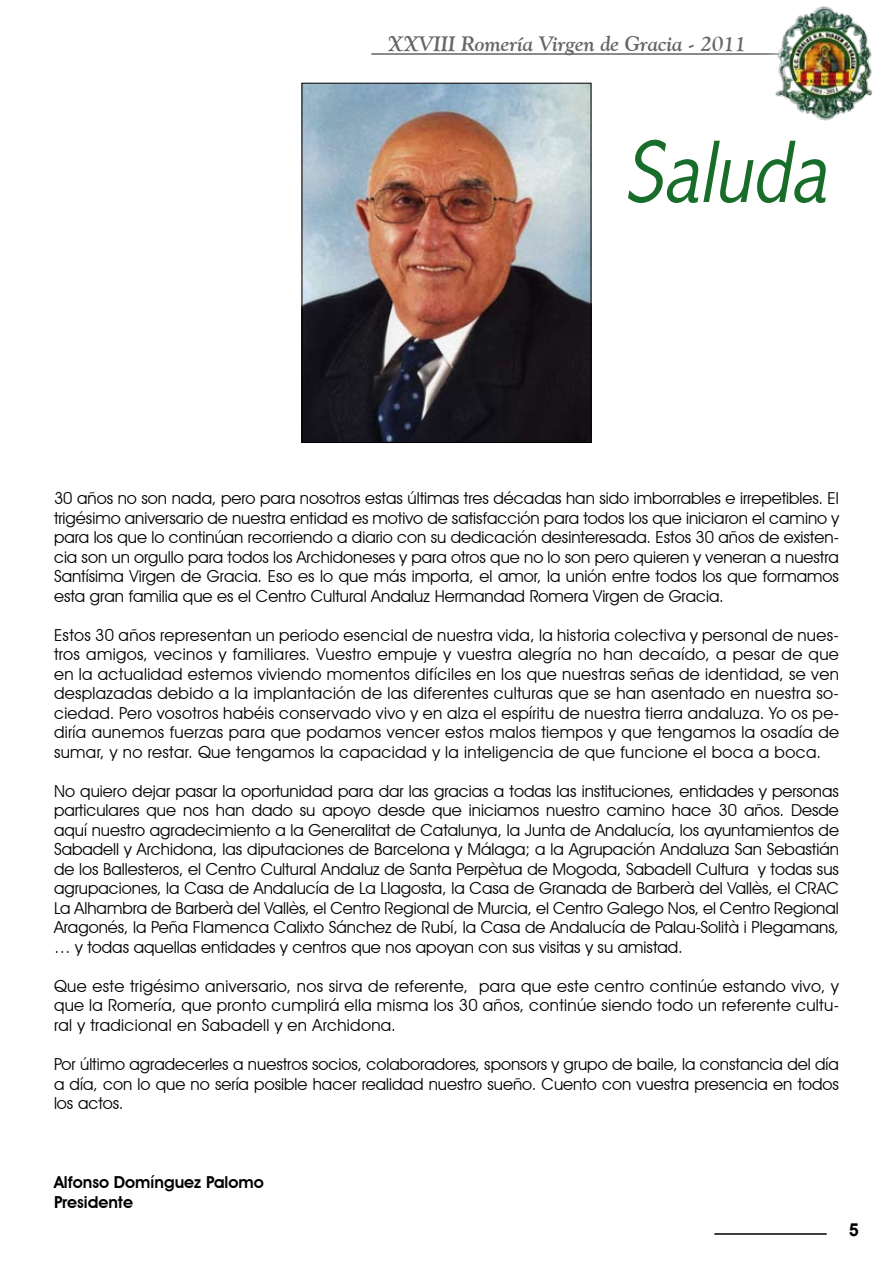
<style>
.page{position:relative;width:893px;height:1263px;background:#fff}
.page>*{position:absolute;margin:0;border:0;box-sizing:border-box;transform-origin:0 0}
.t1{font:italic 300 condensed 90px "Abadi";color:#196d2a}
.t2{font:italic 700 21px "Goudy Old Style BT";color:#646567}
.t3{font:700 18px "Arial";color:#000}
.t4{font:16.5px/19.5px "Avant Garde IT Cby BT";color:#000;text-align:justify}
.t5{font:600 16.5px/19.8px "Avant Garde IT Cby BT";color:#000}
</style>
<div class="page">
<hr style="left:714px;top:1233px;width:113px;height:2px;background:#000">
<hr style="left:371px;top:53px;width:459px;height:2px;background:#646567">
<div style="left:758px;top:0;width:135px;height:152px;background:#fff"></div>
<img style="left:765px;top:6px;width:108px;height:115px">
<img style="left:303px;top:85px;width:286px;height:356px">
<div style="left:301px;top:83px;width:290px;height:360px;border:1px solid #000"></div>
<p class="t2" style="left:388px;top:31px;width:360px">XXVIII Romería Virgen de Gracia - 2011</p>
<h1 class="t1" style="left:625px;top:120px;width:221px">Saluda</h1>
<p class="t4" style="left:54px;top:489px;width:786px">30 años no son nada, pero para nosotros estas últimas tres décadas han sido imborrables e irrepetibles. El trigésimo aniversario de nuestra entidad es motivo de satisfacción para todos los que iniciaron el camino y para los que lo continúan recorriendo a diario con su dedicación desinteresada. Estos 30 años de existen&shy;cia son un orgullo para todos los Archidoneses y para otros que no lo son pero quieren y veneran a nuestra Santísima Virgen de Gracia. Eso es lo que más importa, el amor, la unión entre todos los que formamos esta gran familia que es el Centro Cultural Andaluz Hermandad Romera Virgen de Gracia.</p>
<p class="t4" style="left:54px;top:625px;width:786px">Estos 30 años representan un periodo esencial de nuestra vida, la historia colectiva y personal de nues&shy;tros amigos, vecinos y familiares. Vuestro empuje y vuestra alegría no han decaído, a pesar de que en la actualidad estemos viviendo momentos difíciles en los que nuestras señas de identidad, se ven desplazadas debido a la implantación de las diferentes culturas que se han asentado en nuestra so&shy;ciedad. Pero vosotros habéis conservado vivo y en alza el espíritu de nuestra tierra andaluza. Yo os pe&shy;diría aunemos fuerzas para que podamos vencer estos malos tiempos y que tengamos la osadía de sumar, y no restar. Que tengamos la capacidad y la inteligencia de que funcione el boca a boca.</p>
<p class="t4" style="left:54px;top:781px;width:786px">No quiero dejar pasar la oportunidad para dar las gracias a todas las instituciones, entidades y personas particulares que nos han dado su apoyo desde que iniciamos nuestro camino hace 30 años. Desde aquí nuestro agradecimiento a la Generalitat de Catalunya, la Junta de Andalucía, los ayuntamientos de Sabadell y Archidona, las diputaciones de Barcelona y Málaga; a la Agrupación Andaluza San Sebastián de los Ballesteros, el Centro Cultural Andaluz de Santa Perpètua de Mogoda, Sabadell Cultura y todas sus agrupaciones, la Casa de Andalucía de La Llagosta, la Casa de Granada de Barberà del Vallès, el CRAC La Alhambra de Barberà del Vallès, el Centro Regional de Murcia, el Centro Galego Nos, el Centro Regional Aragonés, la Peña Flamenca Calixto Sánchez de Rubí, la Casa de Andalucía de Palau-Solità i Plegamans, … y todas aquellas entidades y centros que nos apoyan con sus visitas y su amistad.</p>
<p class="t4" style="left:54px;top:976px;width:786px">Que este trigésimo aniversario, nos sirva de referente, para que este centro continúe estando vivo, y que la Romería, que pronto cumplirá ella misma los 30 años, continúe siendo todo un referente cultu&shy;ral y tradicional en Sabadell y en Archidona.</p>
<p class="t4" style="left:54px;top:1054px;width:786px">Por último agradecerles a nuestros socios, colaboradores, sponsors y grupo de baile, la constancia del día a día, con lo que no sería posible hacer realidad nuestro sueño. Cuento con vuestra presencia en todos los actos.</p>
<p class="t5" style="left:54px;top:1172px;width:211px">Alfonso Domínguez Palomo<br>Presidente</p>
<p class="t3" style="left:849px;top:1217px;width:12px">5</p>
</div>
